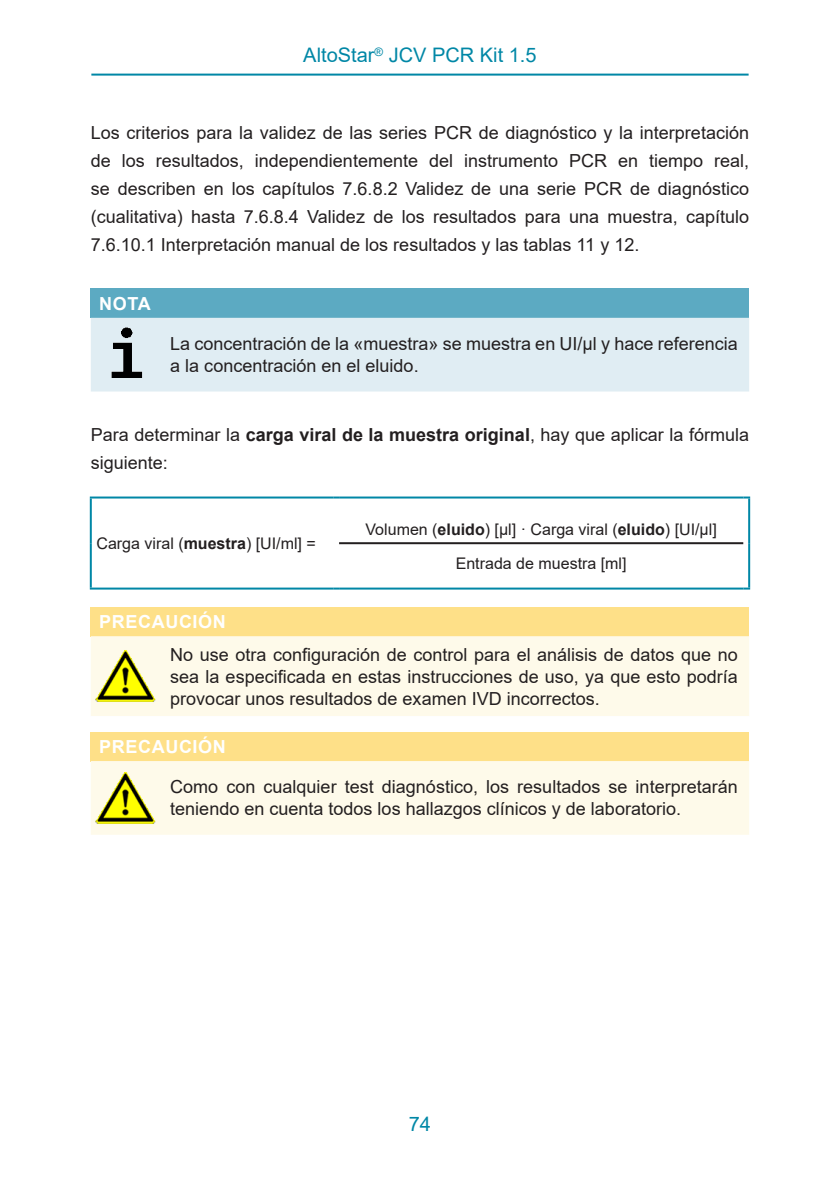
<style>
.page{position:relative;width:840px;height:1191px;background:#fff}
.page>*{position:absolute;margin:0;border:0;box-sizing:border-box;transform-origin:0 0}
.Seitenkopf{font:20px "Arial";color:#0087a6}
.Mengentext{font:18px/28px "Arial";color:#231f20;text-align:justify}
.Note_hazard_conseque{font:18px/22px "Arial";color:#231f20;text-align:justify}
.Note_para{font:18px/22px "Arial";color:#231f20}
.Note_Titel{font:700 18px "Arial";letter-spacing:.035em;color:#fff}
.Mengentext_zentriert{font:16px "Arial";color:#231f20}
.Mengentext_rechts{font:16px "Arial";color:#231f20}
.s1{font-weight:700}
</style>
<div class="page">
<hr style="left:91px;top:74px;width:657px;height:2px;background:#0087a6">
<div style="left:91px;top:289px;width:657px;height:29px;background:#5caac2"></div>
<div style="left:91px;top:318px;width:657px;height:73px;background:#e0edf3"></div>
<img style="left:94px;top:323px;width:62px;height:63px">
<hr style="left:90px;top:496px;width:243px;height:2px;background:#0087a6">
<hr style="left:90px;top:498px;width:2px;height:45px;background:#0087a6">
<svg style="left:333px;top:496px;width:6px;height:2px"></svg>
<hr style="left:339px;top:496px;width:403px;height:2px;background:#0087a6">
<svg style="left:742px;top:496px;width:7px;height:2px"></svg>
<hr style="left:747px;top:498px;width:2px;height:45px;background:#0087a6">
<hr style="left:90px;top:543px;width:2px;height:44px;background:#0087a6">
<hr style="left:747px;top:543px;width:2px;height:44px;background:#0087a6">
<hr style="left:90px;top:587px;width:243px;height:2px;background:#0087a6">
<svg style="left:333px;top:587px;width:6px;height:2px"></svg>
<hr style="left:339px;top:587px;width:403px;height:2px;background:#0087a6">
<svg style="left:742px;top:587px;width:7px;height:2px"></svg>
<hr style="left:339px;top:542px;width:403px;height:2px;background:#231f20">
<div style="left:91px;top:607px;width:657px;height:29px;background:#fee088"></div>
<div style="left:91px;top:636px;width:657px;height:80px;background:#fefaea"></div>
<img style="left:94px;top:645px;width:62px;height:62px">
<div style="left:91px;top:732px;width:657px;height:29px;background:#fee088"></div>
<div style="left:91px;top:761px;width:657px;height:73px;background:#fefaea"></div>
<img style="left:94px;top:766px;width:62px;height:63px">
<p class="Seitenkopf" style="left:303px;top:41px;width:235px">AltoStar<sup>®</sup> JCV PCR Kit 1.5</p>
<p class="Mengentext" style="left:91px;top:119px;width:659px">Los criterios para la validez de las series PCR de diagnóstico y la interpretación de los resultados, independientemente del instrumento PCR en tiempo real, se describen en los capítulos 7.6.8.2 Validez de una serie PCR de diagnóstico (cualitativa) hasta 7.6.8.4 Validez de los resultados para una muestra, capítulo 7.6.10.1 Interpretación manual de los resultados y las tablas 11 y 12.</p>
<p class="Note_Titel" style="left:99px;top:291px;width:53px">NOTA</p>
<p class="Note_para" style="left:170px;top:333px;width:568px">La concentración de la «muestra» se muestra en UI/µl y hace referencia a la concentración en el eluido.</p>
<p class="Mengentext" style="left:91px;top:420px;width:659px">Para determinar la <span class="s1">carga viral de la muestra original</span>, hay que aplicar la fórmula siguiente:</p>
<p class="Mengentext_rechts" style="left:96px;top:532px;width:221px">Carga viral (<span class="s1">muestra</span>) [UI/ml] =</p>
<p class="Mengentext_zentriert" style="left:365px;top:518px;width:352px">Volumen (<span class="s1">eluido</span>) [µl] · Carga viral (<span class="s1">eluido</span>) [UI/µl]</p>
<p class="Mengentext_zentriert" style="left:455px;top:553px;width:172px">Entrada de muestra [ml]</p>
<p class="Note_Titel" style="left:99px;top:609px;width:128px">PRECAUCIÓN</p>
<p class="Note_hazard_conseque" style="left:170px;top:643px;width:568px">No use otra configuración de control para el análisis de datos que no sea la especificada en estas instrucciones de uso, ya que esto podría provocar unos resultados de examen IVD incorrectos.</p>
<p class="Note_Titel" style="left:99px;top:734px;width:128px">PRECAUCIÓN</p>
<p class="Note_hazard_conseque" style="left:170px;top:776px;width:568px">Como con cualquier test diagnóstico, los resultados se interpretarán teniendo en cuenta todos los hallazgos clínicos y de laboratorio.</p>
<p class="Seitenkopf" style="left:408px;top:1110px;width:24px">74</p>
</div>
